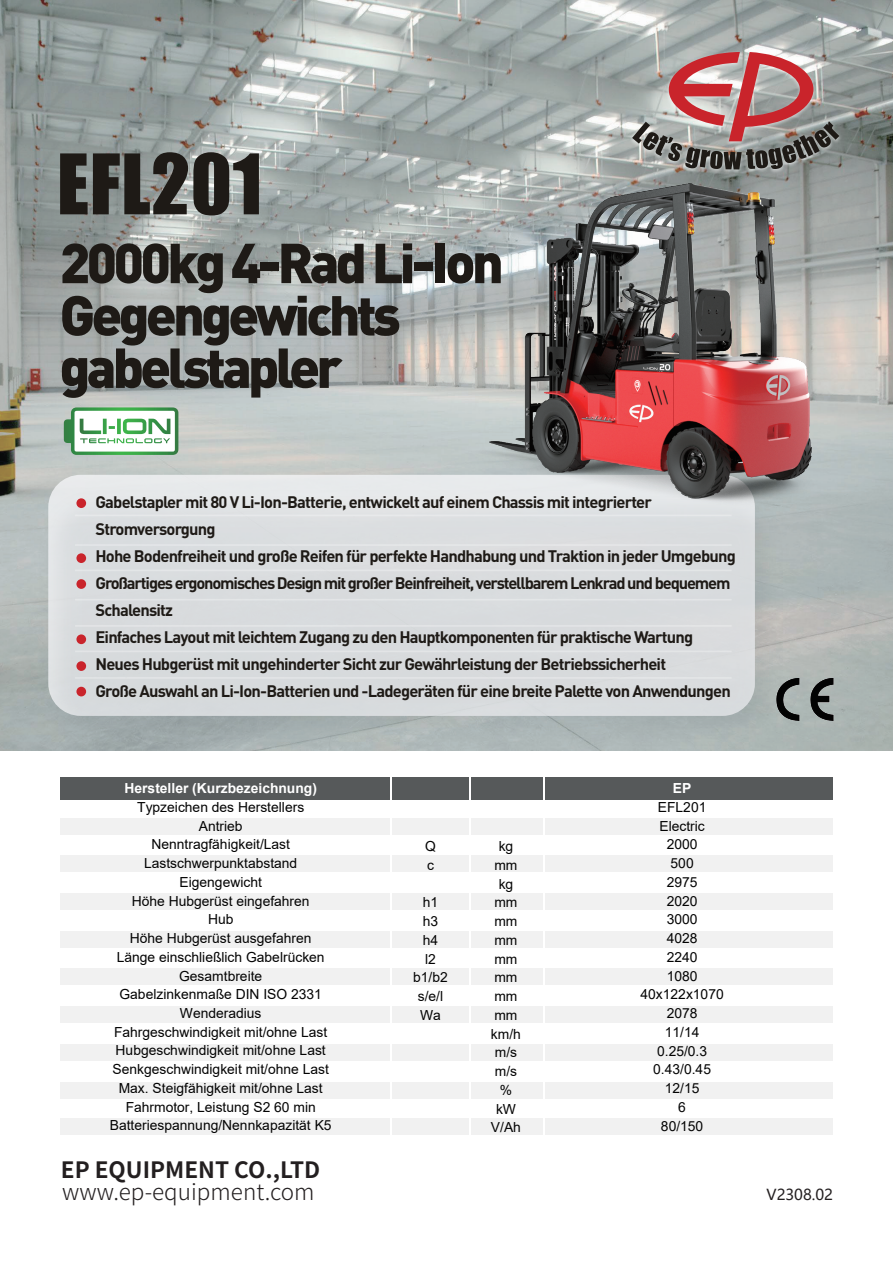
<style>
.page{position:relative;width:893px;height:1263px;background:#fff}
.page>*{position:absolute;margin:0;border:0;box-sizing:border-box;transform-origin:0 0}
.t1{font:77.1px "Impact";letter-spacing:.01em;color:#1e1a16}
.t2{font:900 55.35px/52.3px "DIN";letter-spacing:-.07em;color:#1e1a16}
.t3{font:300 22.5px "Source Han Sans CN";color:#231f20}
.t4{font:700 22.5px "Source Han Sans CN";color:#231f20}
.t5{font:700 16.5px/27px "DIN";letter-spacing:-.05em;color:#1e1a16}
.t6{font:15px "Microsoft Ya Hei";color:#231f20}
.t7{font:13.8px/18.8px "Arial";color:#030303;text-align:center}
.t8{font:700 13.8px "Arial";color:#fff}
</style>
<div class="page">
<div style="left:60px;top:777px;width:82px;height:23px;background:#56595a"></div>
<div style="left:141px;top:777px;width:270px;height:23px;background:#56595a"></div>
<div style="left:410px;top:777px;width:423px;height:23px;background:#56595a"></div>
<div style="left:60px;top:817px;width:82px;height:17px;background:#f1f1f1"></div>
<div style="left:141px;top:817px;width:271px;height:17px;background:#f1f1f1"></div>
<div style="left:411px;top:817px;width:422px;height:17px;background:#f1f1f1"></div>
<div style="left:60px;top:855px;width:82px;height:17px;background:#f1f1f1"></div>
<div style="left:141px;top:855px;width:271px;height:17px;background:#f1f1f1"></div>
<div style="left:411px;top:855px;width:422px;height:17px;background:#f1f1f1"></div>
<div style="left:60px;top:893px;width:82px;height:17px;background:#f1f1f1"></div>
<div style="left:141px;top:893px;width:271px;height:17px;background:#f1f1f1"></div>
<div style="left:411px;top:893px;width:422px;height:17px;background:#f1f1f1"></div>
<div style="left:60px;top:931px;width:82px;height:17px;background:#f1f1f1"></div>
<div style="left:141px;top:931px;width:271px;height:17px;background:#f1f1f1"></div>
<div style="left:411px;top:931px;width:422px;height:17px;background:#f1f1f1"></div>
<div style="left:60px;top:968px;width:82px;height:17px;background:#f1f1f1"></div>
<div style="left:141px;top:968px;width:271px;height:17px;background:#f1f1f1"></div>
<div style="left:411px;top:968px;width:422px;height:17px;background:#f1f1f1"></div>
<div style="left:60px;top:1006px;width:82px;height:17px;background:#f1f1f1"></div>
<div style="left:141px;top:1006px;width:271px;height:17px;background:#f1f1f1"></div>
<div style="left:411px;top:1006px;width:422px;height:17px;background:#f1f1f1"></div>
<div style="left:60px;top:1044px;width:82px;height:17px;background:#f1f1f1"></div>
<div style="left:141px;top:1044px;width:271px;height:17px;background:#f1f1f1"></div>
<div style="left:411px;top:1044px;width:422px;height:17px;background:#f1f1f1"></div>
<div style="left:60px;top:1082px;width:82px;height:16px;background:#f1f1f1"></div>
<div style="left:141px;top:1082px;width:271px;height:16px;background:#f1f1f1"></div>
<div style="left:411px;top:1082px;width:422px;height:16px;background:#f1f1f1"></div>
<div style="left:60px;top:1118px;width:82px;height:17px;background:#f1f1f1"></div>
<div style="left:141px;top:1118px;width:271px;height:17px;background:#f1f1f1"></div>
<div style="left:411px;top:1118px;width:422px;height:17px;background:#f1f1f1"></div>
<img style="left:0;top:0;width:893px;height:750px">
<img style="left:818px;top:671px;width:20px;height:53px">
<svg style="left:64px;top:407px;width:114px;height:48px"></svg>
<img style="left:578px;top:0;width:315px;height:104px">
<svg style="left:632px;top:52px;width:207px;height:52px;background:#ba8c8d"></svg>
<img style="left:3px;top:455px;width:815px;height:296px">
<hr style="left:75px;top:544px;width:657px;height:2px;background:#fff">
<hr style="left:75px;top:515px;width:657px;height:1px;background:#fff">
<hr style="left:75px;top:569px;width:657px;height:2px;background:#fff">
<hr style="left:75px;top:599px;width:657px;height:1px;background:#fff">
<hr style="left:75px;top:625px;width:657px;height:2px;background:#fff">
<div style="left:76px;top:498px;width:10px;height:10px;background:#c9242b;border-radius:50%"></div>
<div style="left:76px;top:553px;width:10px;height:10px;background:#c9242b;border-radius:50%"></div>
<div style="left:76px;top:579px;width:10px;height:10px;background:#c9242b;border-radius:50%"></div>
<div style="left:76px;top:634px;width:10px;height:10px;background:#c9242b;border-radius:50%"></div>
<div style="left:76px;top:661px;width:10px;height:10px;background:#c9242b;border-radius:50%"></div>
<hr style="left:75px;top:650px;width:657px;height:2px;background:#fff">
<hr style="left:75px;top:677px;width:657px;height:2px;background:#fff">
<div style="left:76px;top:687px;width:10px;height:9px;background:#c9242b;border-radius:50%"></div>
<hr style="left:390px;top:775px;width:2px;height:363px;background:#fff">
<hr style="left:469px;top:773px;width:2px;height:363px;background:#fff">
<hr style="left:543px;top:773px;width:2px;height:365px;background:#fff">
<img style="left:249px;top:104px;width:644px;height:456px">
<h1 class="t1" style="left:57px;top:124px;width:207px">EFL201</h1>
<h2 class="t2" style="left:60px;top:234px;width:446px">2000kg 4-Rad Li-Ion<br>Gegengewichts gabelstapler</h2>
<p class="t5" style="left:95px;top:488px;width:642px">Gabelstapler mit 80 V Li-Ion-Batterie, entwickelt auf einem Chassis mit integrierter Stromversorgung<br>Hohe Bodenfreiheit und große Reifen für perfekte Handhabung und Traktion in jeder Umgebung Großartiges ergonomisches Design mit großer Beinfreiheit, verstellbarem Lenkrad und bequemem Schalensitz<br>Einfaches Layout mit leichtem Zugang zu den Hauptkomponenten für praktische Wartung Neues Hubgerüst mit ungehinderter Sicht zur Gewährleistung der Betriebssicherheit<br>Große Auswahl an Li-Ion-Batterien und -Ladegeräten für eine breite Palette von Anwendungen</p>
<p class="t8" style="left:125px;top:778px;width:194px">Hersteller (Kurzbezeichnung)</p>
<p class="t7" style="left:110px;top:797px;width:223px">Typzeichen des Herstellers<br>Antrieb<br>Nenntragfähigkeit/Last<br>Lastschwerpunktabstand<br>Eigengewicht<br>Höhe Hubgerüst eingefahren<br>Hub<br>Höhe Hubgerüst ausgefahren<br>Länge einschließlich Gabelrücken<br>Gesamtbreite<br>Gabelzinkenmaße DIN ISO 2331<br>Wenderadius<br>Fahrgeschwindigkeit mit/ohne Last<br>Hubgeschwindigkeit mit/ohne Last<br>Senkgeschwindigkeit mit/ohne Last<br>Max. Steigfähigkeit mit/ohne Last<br>Fahrmotor, Leistung S2 60 min<br>Batteriespannung/Nennkapazität K5</p>
<h3 class="t4" style="left:61px;top:1157px;width:261px">EP EQUIPMENT CO.,LTD</h3>
<h3 class="t3" style="left:62px;top:1179px;width:254px">www.ep-equipment.com</h3>
<p class="t7" style="left:425px;top:837px;width:12px;text-align:left">Q c</p>
<p class="t7" style="left:413px;top:893px;width:36px">h1<br>h3<br>h4<br>l2 b1/b2 s/e/l<br>Wa</p>
<p class="t7" style="left:491px;top:837px;width:32px">kg mm kg mm mm mm mm mm mm mm km/h m/s m/s % kW<br>V/Ah</p>
<p class="t8" style="left:673px;top:778px;width:20px">EP</p>
<p class="t7" style="left:641px;top:798px;width:85px">EFL201<br>Electric<br>2000<br>500<br>2975<br>2020<br>3000<br>4028<br>2240<br>1080<br>40x122x1070<br>2078<br>11/14<br>0.25/0.3<br>0.43/0.45<br>12/15<br>6<br>80/150</p>
<p class="t6" style="left:767px;top:1184px;width:68px">V2308.02</p>
</div>
